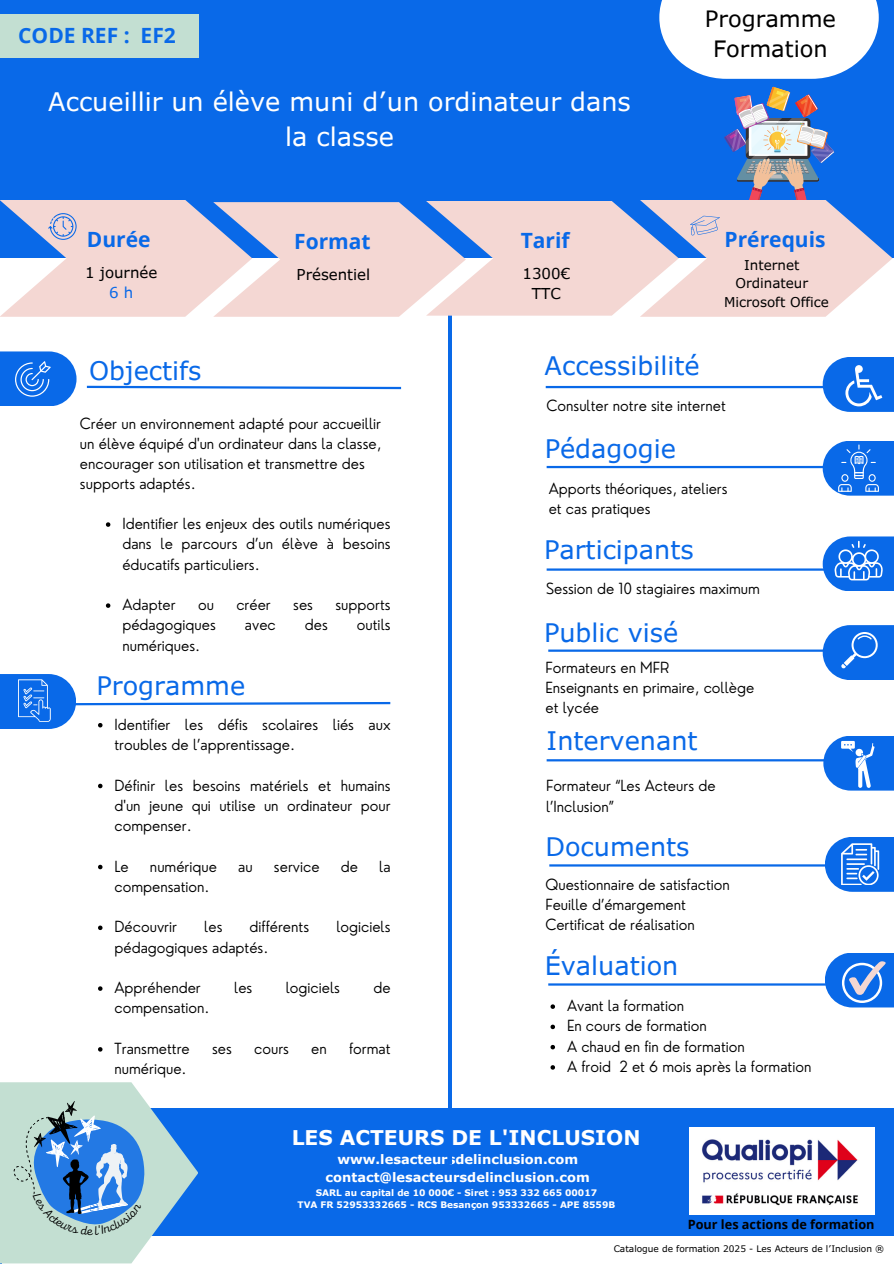
<style>
.page{position:relative;width:894px;height:1264px;background:#fff}
.page>*{position:absolute;margin:0;border:0;box-sizing:border-box;transform-origin:0 0}
.t1{font:25.5px "Verdana Pro";color:#0969e8}
.t2{font:25.5px/34.8px "Verdana Pro";color:#fff;text-align:center}
.t3{font:22.5px/30.3px "Verdana Pro";color:#000;text-align:center}
.t4{font:700 21px "Open Sans";color:#0969e8}
.t5{font:700 20.25px "Verdana Pro";color:#fff}
.t6{font:300 15px/20.2px "Nourd";color:#000}
.t7{font:15px/20.2px "Verdana Pro";color:#000;text-align:center}
.t8{font:15px "Verdana Pro";color:#0969e8}
.t9{font:13.5px "Verdana Pro";color:#000}
.t10{font:700 13.05px/18px "Verdana Pro";color:#fff;text-align:center}
.t11{font:700 12.75px "Open Sans";color:#000}
.t12{font:12.15px "Mixa";color:#000}
.t13{font:700 9px/12px "Verdana Pro";color:#fff;text-align:center}
.t14{font:9px "Verdana Pro";color:#000}
</style>
<div class="page">
<div style="left:0;top:0;width:893px;height:1263px;background:#0969e8"></div>
<div style="left:0;top:258px;width:893px;height:849px;background:#fff"></div>
<svg style="left:86px;top:385px;width:316px;height:5px"></svg>
<svg style="left:76px;top:701px;width:315px;height:5px"></svg>
<div style="left:2px;top:1235px;width:891px;height:28px;background:#fff"></div>
<div style="left:659px;top:0;width:219px;height:79px;background:#fff"></div>
<div style="left:0;top:15px;width:198px;height:43px;background:#c3dfd2"></div>
<hr style="left:448px;top:316px;width:4px;height:848px;background:#0969e8">
<svg style="left:0;top:87px;width:892px;height:230px"></svg>
<svg style="left:98px;top:723px;width:4px;height:4px"></svg>
<svg style="left:98px;top:783px;width:4px;height:5px"></svg>
<svg style="left:98px;top:864px;width:4px;height:5px"></svg>
<svg style="left:98px;top:925px;width:4px;height:5px"></svg>
<svg style="left:98px;top:986px;width:4px;height:4px"></svg>
<svg style="left:98px;top:1047px;width:4px;height:4px"></svg>
<hr style="left:545px;top:386px;width:278px;height:2px;background:#0969e8">
<hr style="left:546px;top:568px;width:278px;height:2px;background:#0969e8">
<hr style="left:546px;top:759px;width:278px;height:2px;background:#0969e8">
<hr style="left:548px;top:983px;width:277px;height:2px;background:#0969e8">
<div style="left:822px;top:357px;width:71px;height:55px;background:#0969e8"></div>
<svg style="left:845px;top:365px;width:37px;height:41px"></svg>
<svg style="left:822px;top:441px;width:71px;height:54px;fill:#0969e8"></svg>
<svg style="left:837px;top:444px;width:41px;height:48px;background:#2e80eb"></svg>
<svg style="left:822px;top:536px;width:71px;height:55px;fill:#0969e8"></svg>
<svg style="left:834px;top:541px;width:48px;height:39px;background:#488fed"></svg>
<svg style="left:824px;top:837px;width:69px;height:54px;fill:#0969e8"></svg>
<svg style="left:840px;top:843px;width:38px;height:41px;background:#5798ef"></svg>
<svg style="left:824px;top:953px;width:69px;height:54px;fill:#0969e8"></svg>
<svg style="left:841px;top:961px;width:44px;height:41px;background:#5993e7"></svg>
<div style="left:823px;top:735px;width:70px;height:55px;background:#0969e8"></div>
<svg style="left:841px;top:741px;width:33px;height:47px"></svg>
<div style="left:822px;top:625px;width:71px;height:55px;background:#0969e8"></div>
<svg style="left:841px;top:632px;width:37px;height:36px"></svg>
<div style="left:0;top:351px;width:76px;height:55px;background:#0969e8"></div>
<div style="left:0;top:674px;width:76px;height:55px;background:#0969e8"></div>
<hr style="left:546px;top:466px;width:278px;height:2px;background:#0969e8">
<hr style="left:548px;top:649px;width:277px;height:2px;background:#0969e8">
<hr style="left:549px;top:864px;width:277px;height:2px;background:#0969e8">
<svg style="left:18px;top:679px;width:33px;height:43px"></svg>
<svg style="left:15px;top:361px;width:36px;height:36px"></svg>
<img style="left:689px;top:1127px;width:185px;height:87px">
<svg style="left:106px;top:522px;width:4px;height:5px"></svg>
<svg style="left:106px;top:603px;width:4px;height:5px"></svg>
<svg style="left:550px;top:1004px;width:5px;height:4px"></svg>
<svg style="left:550px;top:1024px;width:5px;height:5px"></svg>
<svg style="left:550px;top:1044px;width:5px;height:5px"></svg>
<svg style="left:550px;top:1065px;width:5px;height:4px"></svg>
<svg style="left:0;top:1082px;width:198px;height:181px"></svg>
<p class="t4" style="left:18px;top:21px;width:159px">CODE REF : EF2</p>
<p class="t2" style="left:48px;top:84px;width:584px">Accueillir un élève muni d’un ordinateur dans la classe</p>
<h1 class="t4" style="left:87px;top:224px;width:65px">Durée</h1>
<p class="t7" style="left:85px;top:262px;width:74px">1 journée</p>
<p class="t8" style="left:109px;top:283px;width:26px">6 h</p>
<h2 class="t4" style="left:294px;top:226px;width:78px">Format</h2>
<h4 class="t7" style="left:296px;top:264px;width:75px">Présentiel</h4>
<h1 class="t4" style="left:520px;top:225px;width:50px">Tarif</h1>
<p class="t7" style="left:522px;top:262px;width:49px">1300€<br>TTC</p>
<h1 class="t3" style="left:704px;top:3px;width:133px">Programme<br>Formation</h1>
<p class="t4" style="left:724px;top:224px;width:102px">Prérequis</p>
<p class="t9" style="left:744px;top:257px;width:57px">Internet</p>
<p class="t9" style="left:735px;top:275px;width:74px">Ordinateur</p>
<h1 class="t9" style="left:723px;top:293px;width:106px">Microsoft Office</h1>
<p class="t1" style="left:89px;top:355px;width:114px">Objectifs</p>
<p class="t6" style="left:80px;top:413px;width:303px">Créer un environnement adapté pour accueillir un élève équipé d'un ordinateur dans la classe, encourager son utilisation et transmettre des supports adaptés.</p>
<p class="t6" style="left:122px;top:513px;width:270px;text-align:justify">Identifier les enjeux des outils numériques dans le parcours d’un élève à besoins éducatifs particuliers.</p>
<p class="t6" style="left:122px;top:594px;width:55px">Adapter</p>
<p class="t6" style="left:198px;top:594px;width:17px">ou</p>
<p class="t6" style="left:236px;top:594px;width:36px">créer</p>
<p class="t6" style="left:293px;top:594px;width:21px">ses</p>
<p class="t6" style="left:335px;top:594px;width:57px">supports</p>
<p class="t6" style="left:122px;top:614px;width:95px">pédagogiques</p>
<p class="t6" style="left:245px;top:614px;width:32px">avec</p>
<p class="t6" style="left:305px;top:614px;width:25px">des</p>
<p class="t6" style="left:357px;top:614px;width:35px">outils</p>
<p class="t6" style="left:122px;top:635px;width:79px">numériques.</p>
<p class="t1" style="left:96px;top:669px;width:150px">Programme</p>
<p class="t6" style="left:114px;top:714px;width:277px">Identifier les défis scolaires liés aux troubles de l’apprentissage.</p>
<p class="t6" style="left:114px;top:774px;width:277px;text-align:justify">Définir les besoins matériels et humains d'un jeune qui utilise un ordinateur pour compenser.</p>
<p class="t6" style="left:114px;top:855px;width:16px">Le</p>
<p class="t6" style="left:150px;top:855px;width:69px">numérique</p>
<p class="t6" style="left:238px;top:855px;width:16px">au</p>
<p class="t6" style="left:274px;top:855px;width:47px">service</p>
<p class="t6" style="left:341px;top:855px;width:19px">de</p>
<p class="t6" style="left:379px;top:855px;width:13px">la</p>
<p class="t6" style="left:114px;top:876px;width:97px">compensation.</p>
<h3 class="t6" style="left:114px;top:916px;width:64px">Découvrir</h3>
<h3 class="t6" style="left:204px;top:916px;width:20px">les</h3>
<h3 class="t6" style="left:249px;top:916px;width:61px">différents</h3>
<h3 class="t6" style="left:336px;top:916px;width:56px">logiciels</h3>
<h3 class="t6" style="left:114px;top:936px;width:155px">pédagogiques adaptés.</h3>
<p class="t6" style="left:114px;top:977px;width:88px">Appréhender</p>
<p class="t6" style="left:234px;top:977px;width:20px">les</p>
<p class="t6" style="left:286px;top:977px;width:56px">logiciels</p>
<p class="t6" style="left:373px;top:977px;width:19px">de</p>
<p class="t6" style="left:114px;top:997px;width:97px">compensation.</p>
<p class="t6" style="left:114px;top:1038px;width:77px">Transmettre</p>
<p class="t6" style="left:212px;top:1038px;width:21px">ses</p>
<p class="t6" style="left:254px;top:1038px;width:36px">cours</p>
<p class="t6" style="left:311px;top:1038px;width:17px">en</p>
<p class="t6" style="left:349px;top:1038px;width:43px">format</p>
<p class="t6" style="left:114px;top:1058px;width:74px">numérique.</p>
<p class="t1" style="left:544px;top:349px;width:156px">Accessibilité</p>
<h3 class="t6" style="left:546px;top:395px;width:181px">Consulter notre site internet</h3>
<h3 class="t1" style="left:544px;top:433px;width:133px">Pédagogie</h3>
<p class="t6" style="left:548px;top:478px;width:180px">Apports théoriques, ateliers et cas pratiques</p>
<p class="t1" style="left:544px;top:533px;width:151px">Participants</p>
<p class="t6" style="left:546px;top:578px;width:215px">Session de 10 stagiaires maximum</p>
<p class="t1" style="left:544px;top:616px;width:136px">Public visé</p>
<p class="t6" style="left:545px;top:657px;width:125px">Formateurs en MFR</p>
<p class="t6" style="left:545px;top:677px;width:210px">Enseignants en primaire, collège et lycée</p>
<h6 class="t1" style="left:546px;top:724px;width:152px">Intervenant</h6>
<p class="t6" style="left:546px;top:775px;width:171px">Formateur “Les Acteurs de l’Inclusion”</p>
<p class="t1" style="left:545px;top:830px;width:145px">Documents</p>
<h3 class="t6" style="left:545px;top:874px;width:186px">Questionnaire de satisfaction</h3>
<p class="t6" style="left:545px;top:894px;width:142px">Feuille d’émargement</p>
<p class="t6" style="left:545px;top:914px;width:151px">Certificat de réalisation</p>
<p class="t1" style="left:544px;top:949px;width:135px">Évaluation</p>
<h1 class="t6" style="left:567px;top:995px;width:118px">Avant la formation</h1>
<p class="t6" style="left:567px;top:1015px;width:141px">En cours de formation</p>
<p class="t6" style="left:567px;top:1035px;width:179px">A chaud en fin de formation</p>
<p class="t6" style="left:567px;top:1056px;width:246px">A froid 2 et 6 mois après la formation</p>
<p class="t12" style="left:87px;top:1222px;width:7px">e</p>
<h3 class="t5" style="left:291px;top:1124px;width:350px">LES ACTEURS DE L'INCLUSION</h3>
<p class="t10" style="left:325px;top:1150px;width:266px">www.lesacteursdelinclusion.com contact@lesacteursdelinclusion.com</p>
<p class="t13" style="left:297px;top:1186px;width:319px">SARL au capital de 10 000€ - Siret : 953 332 665 00017<br>TVA FR 52953332665 - RCS Besançon 953332665 - APE 8559B</p>
<h1 class="t11" style="left:687px;top:1215px;width:188px">Pour les actions de formation</h1>
<p class="t14" style="left:613px;top:1243px;width:272px">Catalogue de formation 2025 - Les Acteurs de l’Inclusion ®</p>
</div>
